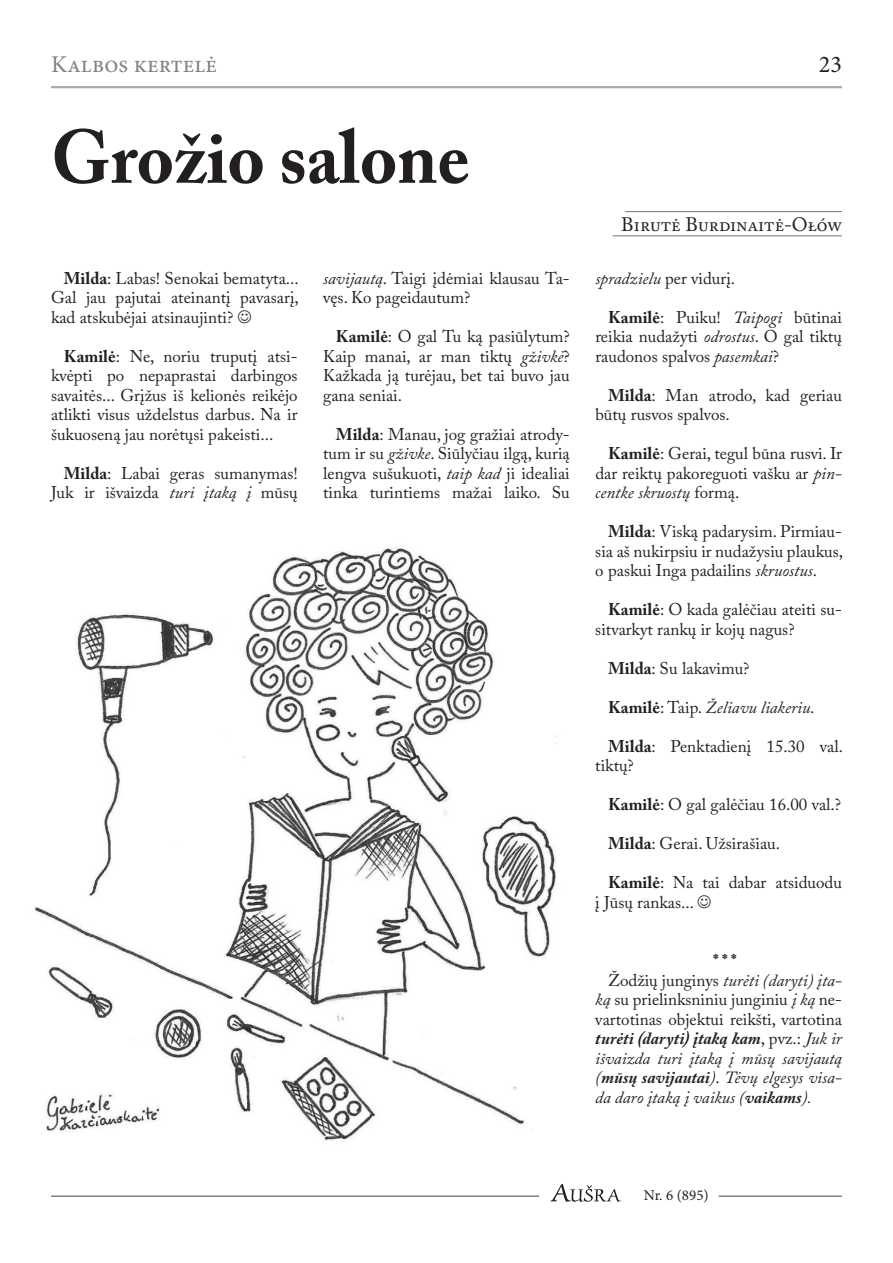
<style>
.page{position:relative;width:893px;height:1263px;background:#fff}
.page>*{position:absolute;margin:0;border:0;box-sizing:border-box;transform-origin:0 0}
.t1{font:700 75px "Adobe Caslon Pro";color:#231f20;scale:.95 1}
.t2{font:24px "Minion Pro";color:#808285}
.t3{font:24px "Minion Pro";color:#231f20}
.t4{font:19.35px "Adobe Caslon Pro";color:#231f20}
.t5{font:16.95px/19.5px "Adobe Caslon Pro";color:#231f20;text-align:justify}
.t6{font:italic 16.95px "Adobe Caslon Pro";color:#231f20}
.t7{font:italic 700 16.95px "Adobe Caslon Pro";color:#231f20}
.t8{font:700 16.95px "Adobe Caslon Pro";color:#231f20}
.t9{font:15px "Minion Pro";color:#231f20}
.s1{font-weight:700}
.s2{font-style:italic}
.s3{font-style:normal}
.s4{font-weight:700;font-style:normal}
.s5{font-weight:400;font-style:normal}
.s6{font-weight:400}
</style>
<div class="page">
<svg style="left:550px;top:1184px;width:71px;height:18px"></svg>
<hr style="left:51px;top:86px;width:791px;height:2px;background:#a8a9ad">
<hr style="left:719px;top:1195px;width:123px;height:2px;background:#808285">
<hr style="left:51px;top:1195px;width:488px;height:2px;background:#808285">
<hr style="left:625px;top:211px;width:217px;height:1px;background:#808285">
<hr style="left:613px;top:235px;width:229px;height:1px;background:#808285">
<img style="left:34px;top:547px;width:523px;height:594px">
<h2 class="t2" style="left:51px;top:48px;width:167px">Kalbos kertelė</h2>
<h2 class="t3" style="left:819px;top:48px;width:25px">23</h2>
<h1 class="t1" style="left:51px;top:113px;width:442px">Grožio salone</h1>
<p class="t5" style="left:51px;top:268px;width:249px;text-indent:13px"><span class="s1">Milda</span>: Labas! Senokai bematyta...<br>Gal jau pajutai ateinantį pavasarį, kad atskubėjai atsinaujinti?</p>
<p class="t5" style="left:51px;top:346px;width:248px;text-indent:13px"><span class="s1">Kamilė</span>: Ne, noriu truputį atsi&shy;kvėpti po nepaprastai darbingos savaitės... Grįžus iš kelionės reikėjo atlikti visus uždelstus darbus. Na ir šukuoseną jau norėtųsi pakeisti...</p>
<p class="t5" style="left:51px;top:463px;width:248px;text-align:right"><span class="s1">Milda</span>: Labai geras sumanymas!<br>Juk ir išvaizda <span class="s2">turi įtaką į</span> mūsų</p>
<p class="t5" style="left:323px;top:268px;width:248px"><span class="s2">savijautą</span>. Taigi įdėmiai klausau Ta&shy;vęs. Ko pageidautum?</p>
<p class="t5" style="left:323px;top:326px;width:248px;text-indent:13px"><span class="s1">Kamilė</span>: O gal Tu ką pasiūlytum?<br>Kaip manai, ar man tiktų <span class="s2">gživkė</span>?<br>Kažkada ją turėjau, bet tai buvo jau gana seniai.</p>
<p class="t5" style="left:323px;top:424px;width:248px;text-indent:13px"><span class="s1">Milda</span>: Manau, jog gražiai atrody&shy;tum ir su <span class="s2">gživke</span>. Siūlyčiau ilgą, kurią lengva sušukuoti, <span class="s2">taip kad</span> ji idealiai tinka turintiems mažai laiko. Su</p>
<p class="t4" style="left:621px;top:213px;width:221px">Birutė Burdinaitė-Ołów</p>
<p class="t6" style="left:595px;top:268px;width:141px">spradzielu <span class="s3">per vidurį.</span></p>
<p class="t5" style="left:595px;top:307px;width:248px;text-indent:13px"><span class="s1">Kamilė</span>: Puiku! <span class="s2">Taipogi</span> būtinai reikia nudažyti <span class="s2">odrostus</span>. O gal tiktų raudonos spalvos <span class="s2">pasemkai</span>?</p>
<p class="t5" style="left:595px;top:385px;width:248px;text-indent:13px"><span class="s1">Milda</span>: Man atrodo, kad geriau būtų rusvos spalvos.</p>
<p class="t5" style="left:595px;top:443px;width:248px;text-indent:13px"><span class="s1">Kamilė</span>: Gerai, tegul būna rusvi. Ir dar reiktų pakoreguoti vašku ar <span class="s2">pin&shy;centke skruostų</span> formą.</p>
<p class="t5" style="left:595px;top:521px;width:249px;text-indent:13px"><span class="s1">Milda</span>: Viską padarysim. Pirmiau&shy;sia aš nukirpsiu ir nudažysiu plaukus, o paskui Inga padailins <span class="s2">skruostus</span>.</p>
<p class="t5" style="left:595px;top:599px;width:248px;text-indent:13px"><span class="s1">Kamilė</span>: O kada galėčiau ateiti su&shy;sitvarkyt rankų ir kojų nagus?</p>
<p class="t5" style="left:608px;top:658px;width:143px"><span class="s1">Milda</span>: Su lakavimu?</p>
<p class="t6" style="left:608px;top:697px;width:208px"><span class="s4">Kamilė</span><span class="s3">: Taip.</span> Želiavu liakeriu<span class="s3">.</span></p>
<p class="t5" style="left:595px;top:736px;width:249px;text-indent:13px"><span class="s1">Milda</span>: Penktadienį 15.30 val. tiktų?</p>
<p class="t5" style="left:608px;top:794px;width:235px"><span class="s1">Kamilė</span>: O gal galėčiau 16.00 val.?</p>
<p class="t5" style="left:608px;top:833px;width:174px"><span class="s1">Milda</span>: Gerai. Užsirašiau.</p>
<p class="t5" style="left:595px;top:872px;width:248px;text-indent:13px"><span class="s1">Kamilė</span>: Na tai dabar atsiduodu į Jūsų rankas...</p>
<p class="t8" style="left:713px;top:950px;width:25px">* * *</p>
<p class="t6" style="left:608px;top:970px;width:235px"><span class="s3">Žodžių junginys</span> turėti (daryti) įta-</p>
<p class="t5" style="left:595px;top:989px;width:248px"><span class="s2">ką</span> su prielinksniniu junginiu <span class="s2">į ką</span> ne-</p>
<p class="t5" style="left:595px;top:1009px;width:248px">vartotinas objektui reikšti, vartotina</p>
<p class="t7" style="left:595px;top:1028px;width:248px">turėti (daryti) įtaką kam<span class="s5">, pvz.:</span> <span class="s6">Juk ir</span></p>
<p class="t6" style="left:595px;top:1048px;width:248px">išvaizda turi įtaką į mūsų savijautą</p>
<p class="t6" style="left:595px;top:1067px;width:248px">(<span class="s1">mūsų savijautai</span>)<span class="s3">.</span> Tėvų elgesys visa-</p>
<p class="t6" style="left:595px;top:1087px;width:218px">da daro įtaką į vaikus (<span class="s1">vaikams</span>).</p>
<p class="t9" style="left:644px;top:1185px;width:66px">Nr. 6 (895)</p>
</div>
